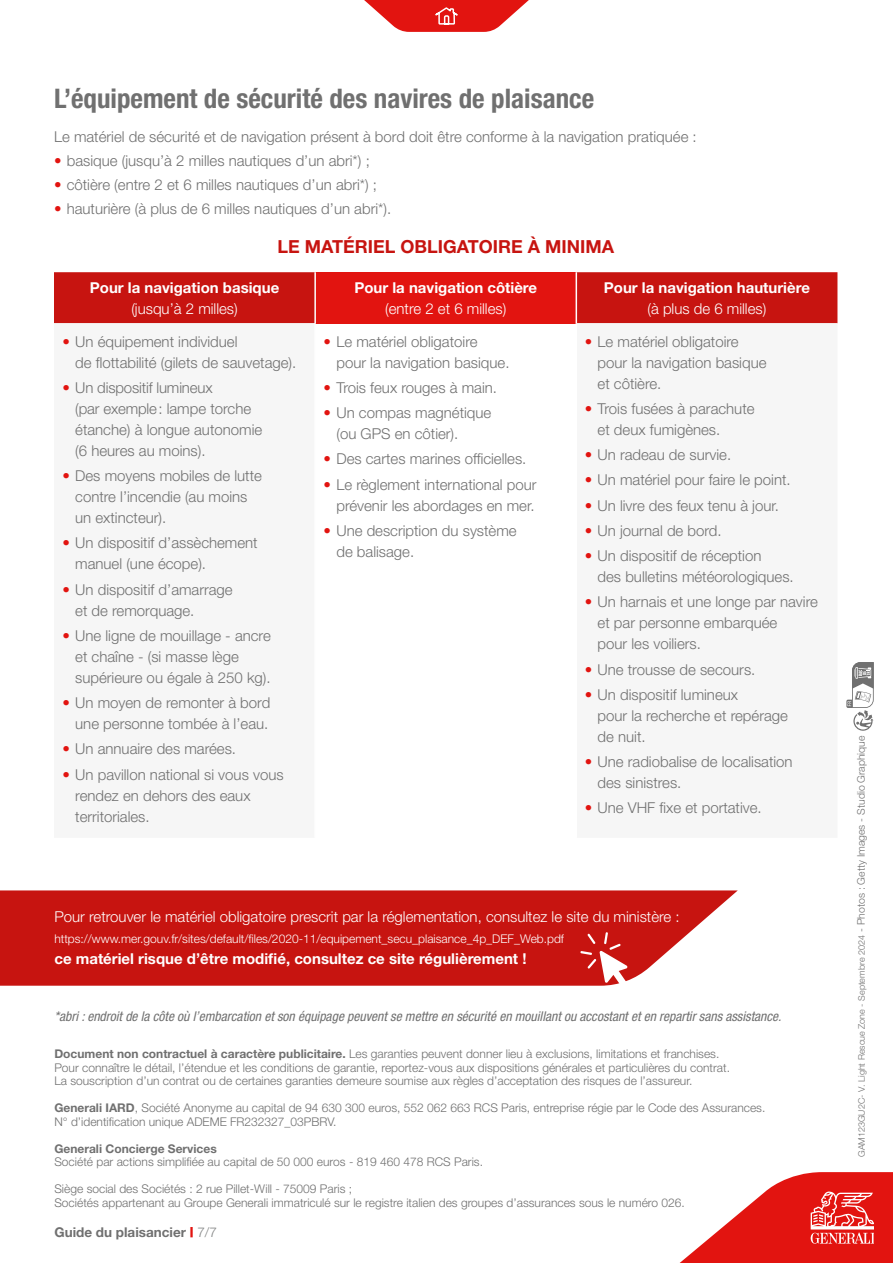
<style>
.page{position:relative;width:893px;height:1263px;background:#fff}
.page>*{position:absolute;margin:0;border:0;box-sizing:border-box;transform-origin:0 0}
.t1{font:700 condensed 27px "Helvetica Neue LT Std";color:#707070}
.t2{font:700 18px "Helvetica Neue LT Std";color:#c71410}
.t3{font:300 15px/21px "Helvetica Neue LT Std";color:#707070}
.t4{font:300 15px "Helvetica Neue LT Std";color:#fff}
.t5{font:700 15px "Helvetica Neue LT Std";color:#fff}
.t6{font:italic condensed 13.5px "Helvetica Neue LT Std";color:#707070}
.t7{font:700 13.5px "Helvetica Neue LT Std";color:#707070}
.t8{font:300 12px/13.5px "Helvetica Neue LT Std";color:#707070}
.t9{font:300 12px "Helvetica Neue LT Std";color:#fff}
.t10{font:700 12px "Helvetica Neue LT Std";color:#707070}
.t11{font:300 9px "Helvetica Neue LT Std";color:#707070}
.s1{font-weight:700;color:#e21410}
.s2{font-weight:700}
.s3{font-weight:900;font-stretch:expanded;color:#e21410}
.s4{font-weight:300;color:#818383}
.s5{font-size:10.5px}
</style>
<div class="page">
<svg style="left:364px;top:0;width:165px;height:32px"></svg>
<div style="left:54px;top:272px;width:783px;height:51px;background:#c71410"></div>
<div style="left:315px;top:272px;width:261px;height:51px;background:#e21410"></div>
<hr style="left:314px;top:272px;width:2px;height:51px;background:#fff">
<hr style="left:576px;top:272px;width:1px;height:51px;background:#fff">
<svg style="left:0;top:890px;width:738px;height:96px;background:#cb2724"></svg>
<svg style="left:580px;top:932px;width:48px;height:54px"></svg>
<svg style="left:679px;top:1172px;width:214px;height:91px"></svg>
<svg style="left:846px;top:662px;width:28px;height:69px"></svg>
<h1 class="t1" style="left:54px;top:82px;width:542px">L’équipement de sécurité des navires de plaisance</h1>
<p class="t3" style="left:54px;top:126px;width:644px">Le matériel de sécurité et de navigation présent à bord doit être conforme à la navigation pratiquée :</p>
<p class="t3" style="left:54px;top:150px;width:317px"><span class="s1">•</span> basique (jusqu’à 2 milles nautiques d’un abri*) ;</p>
<p class="t3" style="left:54px;top:174px;width:325px"><span class="s1">•</span> côtière (entre 2 et 6 milles nautiques d’un abri*) ;</p>
<p class="t3" style="left:54px;top:198px;width:339px"><span class="s1">•</span> hauturière (à plus de 6 milles nautiques d’un abri*).</p>
<p class="t2" style="left:277px;top:236px;width:338px">LE MATÉRIEL OBLIGATOIRE À MINIMA</p>
<p class="t5" style="left:90px;top:278px;width:191px">Pour la navigation basique</p>
<p class="t4" style="left:131px;top:299px;width:108px">(jusqu’à 2 milles)</p>
<p class="t5" style="left:354px;top:278px;width:184px">Pour la navigation côtière</p>
<p class="t4" style="left:385px;top:299px;width:123px">(entre 2 et 6 milles)</p>
<p class="t5" style="left:604px;top:278px;width:208px">Pour la navigation hauturière</p>
<p class="t4" style="left:647px;top:299px;width:120px">(à plus de 6 milles)</p>
<p class="t3" style="left:75px;top:331px;width:223px;text-indent:-13px"><span class="s1">•</span> Un équipement individuel<br>de flottabilité (gilets de sauvetage).</p>
<p class="t3" style="left:75px;top:377px;width:189px;text-indent:-13px"><span class="s1">•</span> Un dispositif lumineux<br>(par exemple: lampe torche étanche) à longue autonomie (6 heures au moins).</p>
<p class="t3" style="left:75px;top:465px;width:188px;text-indent:-13px"><span class="s1">•</span> Des moyens mobiles de lutte contre l’incendie (au moins un extincteur).</p>
<p class="t3" style="left:75px;top:532px;width:184px;text-indent:-13px"><span class="s1">•</span> Un dispositif d’assèchement manuel (une écope).</p>
<p class="t3" style="left:75px;top:579px;width:159px;text-indent:-13px"><span class="s1">•</span> Un dispositif d’amarrage et de remorquage.</p>
<p class="t3" style="left:75px;top:625px;width:197px;text-indent:-13px"><span class="s1">•</span> Une ligne de mouillage - ancre et chaîne - (si masse lège supérieure ou égale à 250 kg).</p>
<p class="t3" style="left:62px;top:692px;width:209px;text-align:right"><span class="s1">•</span> Un moyen de remonter à bord une personne tombée à l’eau.</p>
<p class="t3" style="left:62px;top:738px;width:175px"><span class="s1">•</span> Un annuaire des marées.</p>
<p class="t3" style="left:75px;top:763px;width:210px;text-indent:-13px"><span class="s1">•</span> Un pavillon national si vous vous rendez en dehors des eaux territoriales.</p>
<p class="t3" style="left:336px;top:330px;width:175px;text-indent:-13px"><span class="s1">•</span> Le matériel obligatoire pour la navigation basique.</p>
<p class="t3" style="left:324px;top:377px;width:175px"><span class="s1">•</span> Trois feux rouges à main.</p>
<p class="t3" style="left:336px;top:402px;width:157px;text-indent:-13px"><span class="s1">•</span> Un compas magnétique (ou GPS en côtier).</p>
<p class="t3" style="left:324px;top:448px;width:204px"><span class="s1">•</span> Des cartes marines officielles.</p>
<p class="t3" style="left:324px;top:473px;width:214px;text-align:right"><span class="s1">•</span> Le règlement international pour prévenir les abordages en mer.</p>
<p class="t3" style="left:336px;top:520px;width:182px;text-indent:-13px"><span class="s1">•</span> Une description du système de balisage.</p>
<p class="t3" style="left:598px;top:330px;width:170px;text-indent:-13px"><span class="s1">•</span> Le matériel obligatoire pour la navigation basique et côtière.</p>
<p class="t3" style="left:598px;top:398px;width:159px;text-indent:-13px"><span class="s1">•</span> Trois fusées à parachute et deux fumigènes.</p>
<p class="t3" style="left:585px;top:444px;width:148px"><span class="s1">•</span> Un radeau de survie.</p>
<p class="t3" style="left:585px;top:469px;width:207px"><span class="s1">•</span> Un matériel pour faire le point.</p>
<p class="t3" style="left:585px;top:494px;width:196px"><span class="s1">•</span> Un livre des feux tenu à jour.</p>
<p class="t3" style="left:585px;top:520px;width:138px"><span class="s1">•</span> Un journal de bord.</p>
<p class="t3" style="left:598px;top:545px;width:198px;text-indent:-13px"><span class="s1">•</span> Un dispositif de réception<br>des bulletins météorologiques.</p>
<p class="t3" style="left:598px;top:591px;width:222px;text-indent:-13px"><span class="s1">•</span> Un harnais et une longe par navire et par personne embarquée<br>pour les voiliers.</p>
<p class="t3" style="left:585px;top:658px;width:172px"><span class="s1">•</span> Une trousse de secours.</p>
<p class="t3" style="left:598px;top:684px;width:192px;text-indent:-13px"><span class="s1">•</span> Un dispositif lumineux<br>pour la recherche et repérage de nuit.</p>
<p class="t3" style="left:598px;top:751px;width:197px;text-indent:-13px"><span class="s1">•</span> Une radiobalise de localisation des sinistres.</p>
<p class="t3" style="left:585px;top:797px;width:178px"><span class="s1">•</span> Une VHF fixe et portative.</p>
<p class="t4" style="left:54px;top:908px;width:627px">Pour retrouver le matériel obligatoire prescrit par la réglementation, consultez le site du ministère :</p>
<p class="t9" style="left:54px;top:932px;width:511px">https://www.mer.gouv.fr/sites/default/files/2020-11/equipement_secu_plaisance_4p_DEF_Web.pdf</p>
<p class="t5" style="left:54px;top:950px;width:474px">ce matériel risque d’être modifié, consultez ce site régulièrement !</p>
<p class="t6" style="left:54px;top:1008px;width:728px">*abri : endroit de la côte où l’embarcation et son équipage peuvent se mettre en sécurité en mouillant ou accostant et en repartir sans assistance.</p>
<p class="t8" style="left:54px;top:1047px;width:677px"><span class="s2">Document non contractuel à caractère publicitaire.</span> Les garanties peuvent donner lieu à exclusions, limitations et franchises.<br>Pour connaître le détail, l’étendue et les conditions de garantie, reportez-vous aux dispositions générales et particulières du contrat.<br>La souscription d’un contrat ou de certaines garanties demeure soumise aux règles d’acceptation des risques de l’assureur.</p>
<p class="t8" style="left:54px;top:1101px;width:712px"><span class="s2">Generali IARD</span>, Société Anonyme au capital de 94 630 300 euros, 552 062 663 RCS Paris, entreprise régie par le Code des Assurances.<br>N° d’identification unique ADEME FR232327_03PBRV.</p>
<p class="t10" style="left:54px;top:1141px;width:164px">Generali Concierge Services</p>
<p class="t8" style="left:54px;top:1155px;width:430px">Société par actions simplifiée au capital de 50 000 euros - 819 460 478 RCS Paris.</p>
<p class="t8" style="left:54px;top:1182px;width:632px">Siège social des Sociétés : 2 rue Pillet-Will - 75009 Paris ;<br>Sociétés appartenant au Groupe Generali immatriculé sur le registre italien des groupes d’assurances sous le numéro 026.</p>
<p class="t7" style="left:54px;top:1224px;width:164px">Guide du plaisancier <span class="s3">|</span> <span class="s4">7/7</span></p>
<p class="t11" style="left:856px;top:1157px;width:423px;rotate:-90deg">GAM123GU2C- V. Light Rescue Zone - Septembre 2024 <span class="s5">- Photos : Getty Images - Studio Graphique</span></p>
</div>
